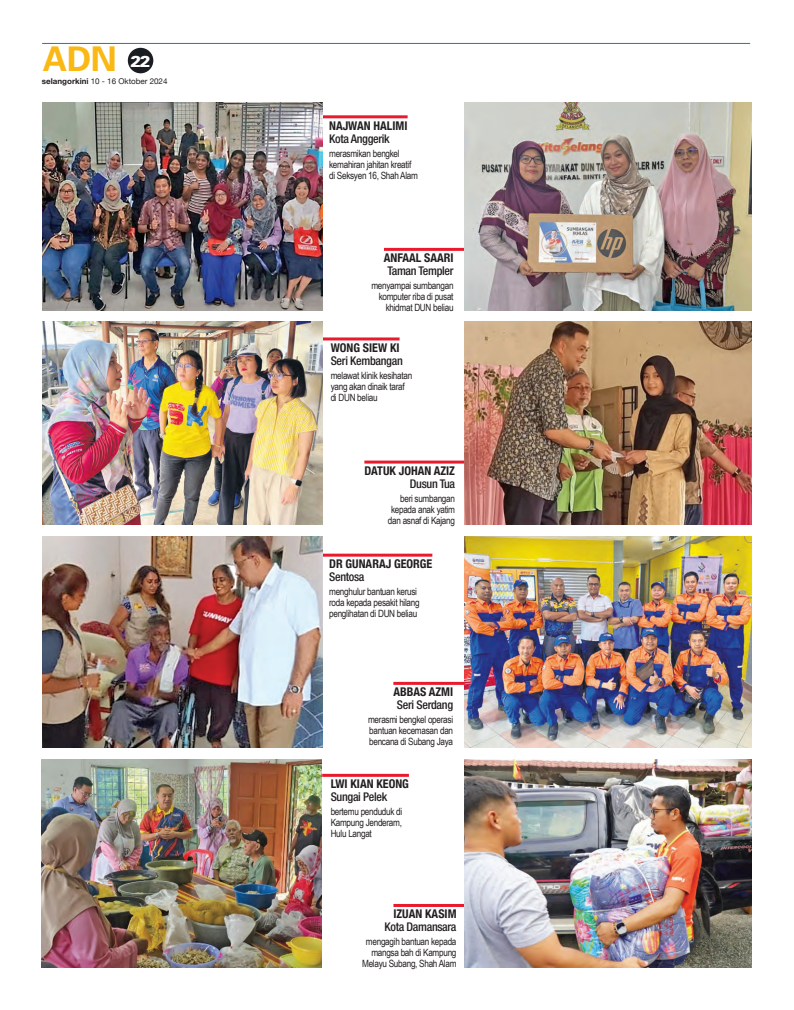
<style>
.page{position:relative;width:794px;height:1010px;background:#fff}
.page>*{position:absolute;margin:0;border:0;box-sizing:border-box;transform-origin:0 0}
.t1{font:700 34px "Univers LT Std";color:#f9b813}
.t2{font:900 16px "Univers";color:#fff}
.Adn_Album2{font:500 condensed 12px "Helvetica Neue LT Std";letter-spacing:-.025em;color:#231f20}
.Adn_Album_kiri{font:700 condensed 12px "Helvetica Neue";color:#231f20}
.Adn_Album_kanan{font:700 condensed 12px "Helvetica Neue";color:#231f20}
.Adun{font:10px/11px "Arial Narrow";letter-spacing:-.03em;color:#231f20}
.t3{font:8px "Helvetica Neue";color:#231f20}
.s1{font-weight:700}
</style>
<div class="page">
<hr style="left:322px;top:337px;width:77px;height:3px;background:#ea1a2d">
<hr style="left:42px;top:43px;width:708px;height:1px;background:#2877a2">
<div style="left:128px;top:48px;width:25px;height:25px;background:#1a1d21;border-radius:50%"></div>
<hr style="left:321px;top:115px;width:86px;height:3px;background:#ea1a2d">
<hr style="left:322px;top:773px;width:87px;height:3px;background:#ea1a2d">
<hr style="left:321px;top:553px;width:111px;height:3px;background:#ea1a2d">
<hr style="left:393px;top:903px;width:75px;height:3px;background:#ea1a2d">
<hr style="left:364px;top:460px;width:102px;height:3px;background:#ea1a2d">
<hr style="left:384px;top:248px;width:81px;height:3px;background:#ea1a2d">
<img style="left:465px;top:102px;width:286px;height:209px">
<img style="left:465px;top:536px;width:286px;height:211px">
<img style="left:42px;top:759px;width:280px;height:208px">
<img style="left:465px;top:759px;width:286px;height:208px">
<img style="left:42px;top:536px;width:280px;height:211px">
<img style="left:465px;top:321px;width:286px;height:203px">
<img style="left:43px;top:102px;width:279px;height:209px">
<img style="left:43px;top:321px;width:279px;height:203px">
<hr style="left:393px;top:681px;width:71px;height:3px;background:#ea1a2d">
<p class="t1" style="left:43px;top:39px;width:76px">ADN</p>
<p class="t2" style="left:130px;top:50px;width:22px">22</p>
<p class="t3" style="left:42px;top:76px;width:127px"><span class="s1">selangorkini</span> 10 - 16 Oktober 2024</p>
<p class="Adn_Album_kiri" style="left:329px;top:115px;width:80px">NAJWAN HALIMI</p>
<p class="Adn_Album2" style="left:329px;top:131px;width:62px">Kota Anggerik</p>
<p class="Adun" style="left:329px;top:147px;width:90px">merasmikan bengkel kemahiran jahitan kreatif di Seksyen 16, Shah Alam</p>
<p class="Adn_Album_kanan" style="left:384px;top:248px;width:71px">ANFAAL SAARI</p>
<p class="Adn_Album2" style="left:387px;top:264px;width:68px">Taman Templer</p>
<p class="Adun" style="left:371px;top:279px;width:84px;text-align:right">menyampai sumbangan komputer riba di pusat khidmat DUN beliau</p>
<p class="Adn_Album_kiri" style="left:331px;top:337px;width:70px">WONG SIEW KI</p>
<p class="Adn_Album2" style="left:331px;top:353px;width:74px">Seri Kembangan</p>
<p class="Adun" style="left:331px;top:369px;width:83px">melawat klinik kesihatan yang akan dinaik taraf di DUN beliau</p>
<p class="Adn_Album_kanan" style="left:364px;top:460px;width:92px">DATUK JOHAN AZIZ</p>
<p class="Adn_Album2" style="left:410px;top:476px;width:47px">Dusun Tua</p>
<p class="Adun" style="left:388px;top:492px;width:69px;text-align:right">beri sumbangan kepada anak yatim dan asnaf di Kajang</p>
<p class="Adn_Album_kiri" style="left:329px;top:553px;width:105px">DR GUNARAJ GEORGE</p>
<p class="Adn_Album2" style="left:329px;top:569px;width:37px">Sentosa</p>
<p class="Adun" style="left:329px;top:585px;width:92px">menghulur bantuan kerusi roda kepada pesakit hilang penglihatan di DUN beliau</p>
<p class="Adn_Album_kanan" style="left:393px;top:681px;width:61px">ABBAS AZMI</p>
<p class="Adn_Album2" style="left:397px;top:697px;width:58px">Seri Serdang</p>
<p class="Adun" style="left:368px;top:713px;width:87px;text-align:justify">merasmi bengkel operasi bantuan kecemasan dan bencana di Subang Jaya</p>
<p class="Adn_Album_kiri" style="left:331px;top:773px;width:80px">LWI KIAN KEONG</p>
<p class="Adn_Album2" style="left:331px;top:789px;width:58px">Sungai Pelek</p>
<p class="Adun" style="left:331px;top:805px;width:73px;text-align:justify">bertemu penduduk di Kampung Jenderam, Hulu Langat</p>
<p class="Adn_Album_kanan" style="left:393px;top:903px;width:65px">IZUAN KASIM</p>
<p class="Adn_Album2" style="left:384px;top:919px;width:74px">Kota Damansara</p>
<p class="Adun" style="left:366px;top:935px;width:92px">mengagih bantuan kepada</p>
<p class="Adun" style="left:371px;top:946px;width:87px">mangsa bah di Kampung</p>
<p class="Adun" style="left:362px;top:957px;width:96px">Melayu Subang, Shah Alam</p>
</div>
